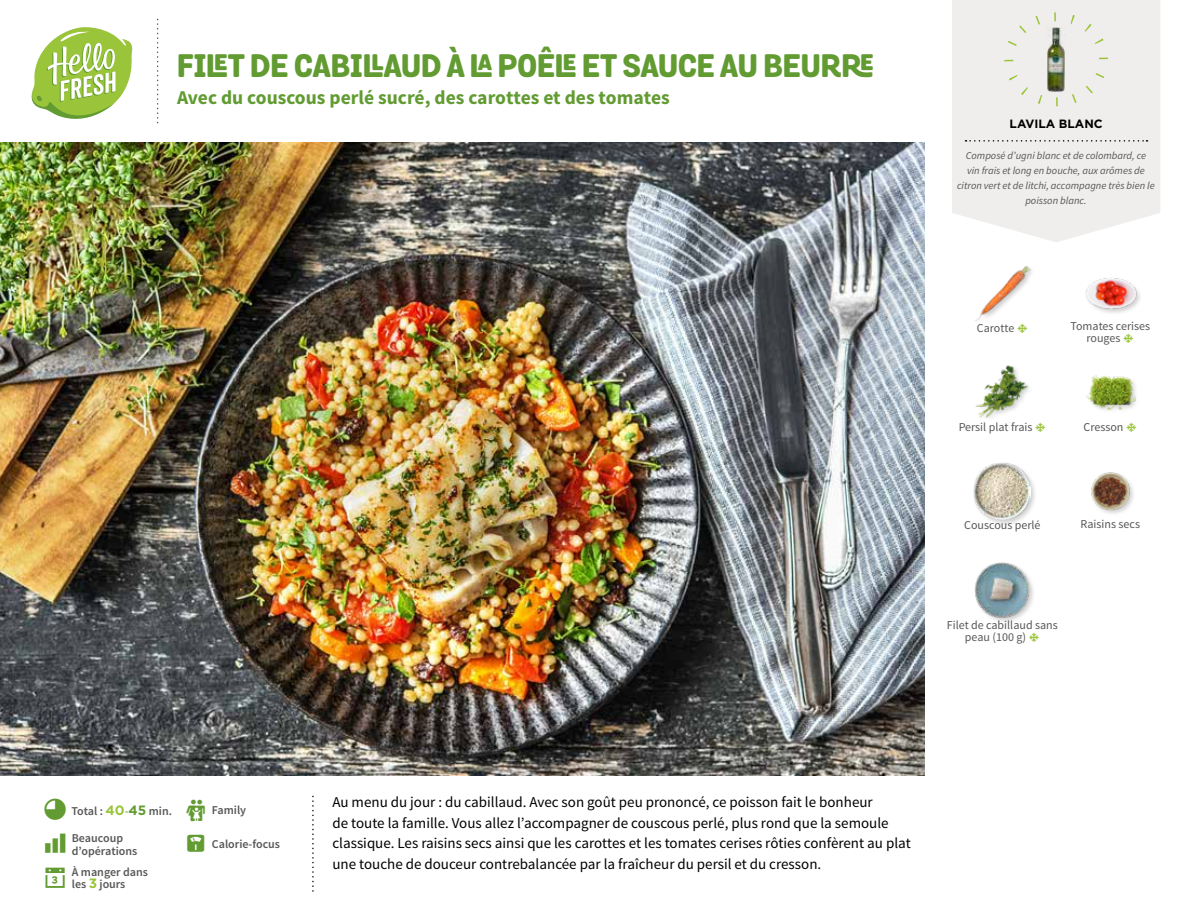
<style>
.page{position:relative;width:1188px;height:918px;background:#fff}
.page>*{position:absolute;margin:0;border:0;box-sizing:border-box;transform-origin:0 0}
.t1{font:800 31.5px "Grota Rounded";color:#619b31}
.t2{font:25.5px "hellofresh icon font";color:#619b31}
.t3{font:700 19.5px "Source Sans Pro";color:#619b31}
.t4{font:15px/20.5px "Source Sans Pro";color:#000}
.t5{font:12px/12px "Source Sans Pro";color:#575756}
.t6{font:600 12px/12.9px "Source Sans Pro";color:#575756}
.t7{font:700 12px "Gotham";color:#000}
.t8{font:italic 10.5px/14.7px "Source Sans Pro";color:#575756;text-align:center}
.s1{font-family:"Gotham";font-weight:700;font-size:13.5px;color:#9ac43a}
.s2{color:#87ac54}
.s3{font-family:"Gotham";font-weight:700;font-size:13.5px;color:#619b31}
</style>
<div class="page">
<svg style="left:31px;top:27px;width:102px;height:92px"></svg>
<img style="left:0;top:142px;width:925px;height:634px">
<div style="left:952px;top:0;width:208px;height:242px;background:#f0eeed"></div>
<svg style="left:966px;top:140px;width:182px;height:2px"></svg>
<div style="left:1004px;top:12px;width:104px;height:94px;border:9px dashed #9ac43a;border-radius:50%"></div>
<img style="left:1085px;top:278px;width:54px;height:34px">
<img style="left:1091px;top:472px;width:42px;height:42px">
<img style="left:1086px;top:375px;width:49px;height:36px">
<img style="left:975px;top:266px;width:55px;height:55px">
<div style="left:972px;top:462px;width:65px;height:65px;background:#000;opacity:.2"></div>
<img style="left:973px;top:463px;width:57px;height:57px">
<div style="left:973px;top:562px;width:63px;height:62px;background:#000;opacity:.2"></div>
<img style="left:973px;top:562px;width:57px;height:57px">
<img style="left:975px;top:365px;width:54px;height:53px">
<img style="left:1048px;top:28px;width:16px;height:63px">
<h1 class="t1" style="left:177px;top:41px;width:698px">FILET DE CABILLAUD À LA POÊLE ET SAUCE AU BEURRE</h1>
<h3 class="t3" style="left:177px;top:85px;width:494px">Avec du couscous perlé sucré, des carottes et des tomates</h3>
<p class="t7" style="left:1010px;top:116px;width:95px">LAVILA BLANC</p>
<p class="t8" style="left:957px;top:149px;width:199px">Composé d’ugni blanc et de colombard, ce<br>vin frais et long en bouche, aux arômes de citron vert et de litchi, accompagne très bien le poisson blanc.</p>
<p class="t5" style="left:977px;top:322px;width:39px">Carotte</p>
<p class="t5" style="left:1087px;top:321px;width:65px;text-indent:-16px">Tomates cerises rouges</p>
<p class="t5" style="left:959px;top:421px;width:75px">Persil plat frais</p>
<p class="t5" style="left:1084px;top:421px;width:41px">Cresson</p>
<p class="t5" style="left:964px;top:519px;width:78px">Couscous perlé</p>
<p class="t5" style="left:1081px;top:519px;width:61px">Raisins secs</p>
<p class="t5" style="left:965px;top:619px;width:94px;text-indent:-18px">Filet de cabillaud sans peau (100 g)</p>
<p class="t6" style="left:71px;top:805px;width:102px">Total : <span class="s1">40</span><span class="s2">-</span><span class="s3">45</span> min.</p>
<p class="t6" style="left:212px;top:804px;width:36px">Family</p>
<p class="t6" style="left:72px;top:832px;width:67px">Beaucoup d’opérations</p>
<p class="t6" style="left:212px;top:838px;width:70px">Calorie-focus</p>
<p class="t6" style="left:72px;top:865px;width:78px">À manger dans les <span class="s1">3</span> jours</p>
<h2 class="t2" style="left:43px;top:866px;width:27px">▪</h2>
<p class="t4" style="left:332px;top:792px;width:580px">Au menu du jour : du cabillaud. Avec son goût peu prononcé, ce poisson fait le bonheur<br>de toute la famille. Vous allez l’accompagner de couscous perlé, plus rond que la semoule classique. Les raisins secs ainsi que les carottes et les tomates cerises rôties confèrent au plat une touche de douceur contrebalancée par la fraîcheur du persil et du cresson.</p>
</div>
